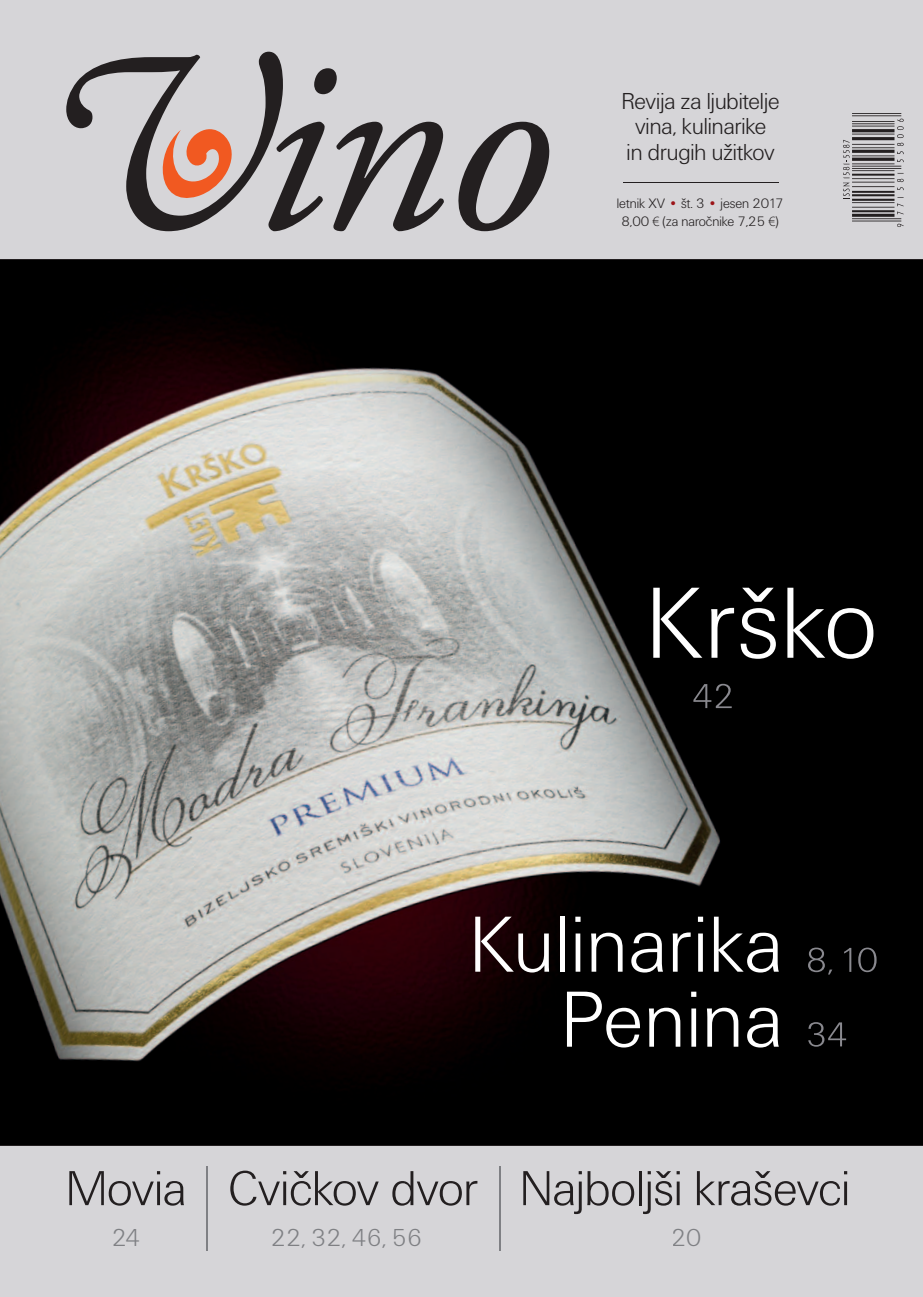
<style>
.page{position:relative;width:923px;height:1297px;background:#fff}
.page>*{position:absolute;margin:0;border:0;box-sizing:border-box;transform-origin:0 0}
.t1{font:105px "Unitus DEE Ligh";letter-spacing:.02em;color:#fff}
.t2{font:82.5px/75px "Unitus DEE Ligh";letter-spacing:.02em;color:#fff;text-align:right}
.t3{font:51px "Unitus DEE Ligh";color:#231f20}
.t4{font:25.5px "Unitus DEE Ligh";color:#7f8084}
.t5{font:24px/25.5px "Unitus DEE Ligh";color:#231f20;text-align:center}
.t6{font:14.25px/18px "Unitus DEE Ligh";color:#231f20;text-align:center}
.s1{color:#9c1418}
.s2{font-family:"Myriad Pro";font-weight:300}
</style>
<div class="page">
<img style="left:0;top:260px;width:923px;height:885px">
<div style="left:0;top:0;width:923px;height:259px;background:#d6d5d8"></div>
<div style="left:0;top:1145px;width:923px;height:152px;background:#d6d5d8"></div>
<hr style="left:0;top:1145px;width:923px;height:1px;background:#231f20">
<hr style="left:206px;top:1166px;width:1px;height:85px;background:#7f8084">
<hr style="left:499px;top:1166px;width:2px;height:85px;background:#7f8084">
<svg style="left:843px;top:140px;width:6px;height:59px"></svg>
<svg style="left:897px;top:224px;width:6px;height:3px"></svg>
<svg style="left:897px;top:197px;width:6px;height:17px"></svg>
<svg style="left:897px;top:173px;width:6px;height:17px"></svg>
<svg style="left:897px;top:119px;width:6px;height:43px"></svg>
<hr style="left:852px;top:221px;width:49px;height:1px;background:#231f20">
<hr style="left:852px;top:113px;width:49px;height:1px;background:#231f20">
<hr style="left:852px;top:115px;width:49px;height:1px;background:#231f20">
<hr style="left:852px;top:121px;width:42px;height:1px;background:#231f20">
<hr style="left:852px;top:123px;width:42px;height:1px;background:#231f20">
<hr style="left:852px;top:126px;width:42px;height:1px;background:#231f20">
<hr style="left:852px;top:129px;width:42px;height:3px;background:#231f20">
<hr style="left:852px;top:134px;width:42px;height:1px;background:#231f20">
<hr style="left:852px;top:137px;width:42px;height:3px;background:#231f20">
<hr style="left:852px;top:144px;width:42px;height:1px;background:#231f20">
<hr style="left:852px;top:147px;width:42px;height:1px;background:#231f20">
<hr style="left:852px;top:150px;width:42px;height:3px;background:#231f20">
<hr style="left:852px;top:155px;width:42px;height:1px;background:#231f20">
<hr style="left:852px;top:158px;width:42px;height:3px;background:#231f20">
<hr style="left:852px;top:163px;width:42px;height:1px;background:#231f20">
<hr style="left:852px;top:166px;width:49px;height:1px;background:#231f20">
<hr style="left:852px;top:168px;width:49px;height:1px;background:#231f20">
<hr style="left:852px;top:170px;width:42px;height:1px;background:#231f20">
<hr style="left:852px;top:174px;width:42px;height:2px;background:#231f20">
<hr style="left:852px;top:178px;width:42px;height:1px;background:#231f20">
<hr style="left:852px;top:182px;width:42px;height:1px;background:#231f20">
<hr style="left:852px;top:186px;width:42px;height:1px;background:#231f20">
<hr style="left:852px;top:191px;width:42px;height:2px;background:#231f20">
<hr style="left:852px;top:194px;width:42px;height:2px;background:#231f20">
<hr style="left:852px;top:199px;width:42px;height:2px;background:#231f20">
<hr style="left:852px;top:202px;width:42px;height:1px;background:#231f20">
<hr style="left:852px;top:207px;width:42px;height:1px;background:#231f20">
<hr style="left:852px;top:210px;width:42px;height:2px;background:#231f20">
<hr style="left:852px;top:214px;width:42px;height:3px;background:#231f20">
<hr style="left:852px;top:218px;width:49px;height:1px;background:#231f20">
<hr style="left:623px;top:182px;width:155px;height:1px;background:#231f20">
<svg style="left:66px;top:52px;width:484px;height:179px"></svg>
<svg style="left:153px;top:122px;width:84px;height:86px"></svg>
<img style="left:693px;top:684px;width:38px;height:24px">
<img style="left:808px;top:947px;width:68px;height:27px">
<img style="left:808px;top:1022px;width:38px;height:25px">
<hr style="left:0;top:259px;width:923px;height:1px;background:#231f20">
<p class="t5" style="left:621px;top:89px;width:159px">Revija za ljubitelje vina, kulinarike<br>in drugih užitkov</p>
<p class="t6" style="left:617px;top:194px;width:168px">letnik XV <span class="s1">•</span> št. 3 <span class="s1">•</span> jesen 2017<br>8,00 <span class="s2">€</span> (za naročnike 7,25 <span class="s2">€</span>)</p>
<h1 class="t1" style="left:647px;top:566px;width:232px">Krško</h1>
<h2 class="t2" style="left:470px;top:909px;width:314px">Kulinarika<br>Penina</h2>
<h3 class="t3" style="left:66px;top:1161px;width:785px">Movia Cvičkov dvor Najboljši kraševci</h3>
<p class="t4" style="left:271px;top:1224px;width:153px">22, 32, 46, 56</p>
<p class="t4" style="left:671px;top:1224px;width:32px">20</p>
<p class="t4" style="left:112px;top:1224px;width:30px">24</p>
</div>
